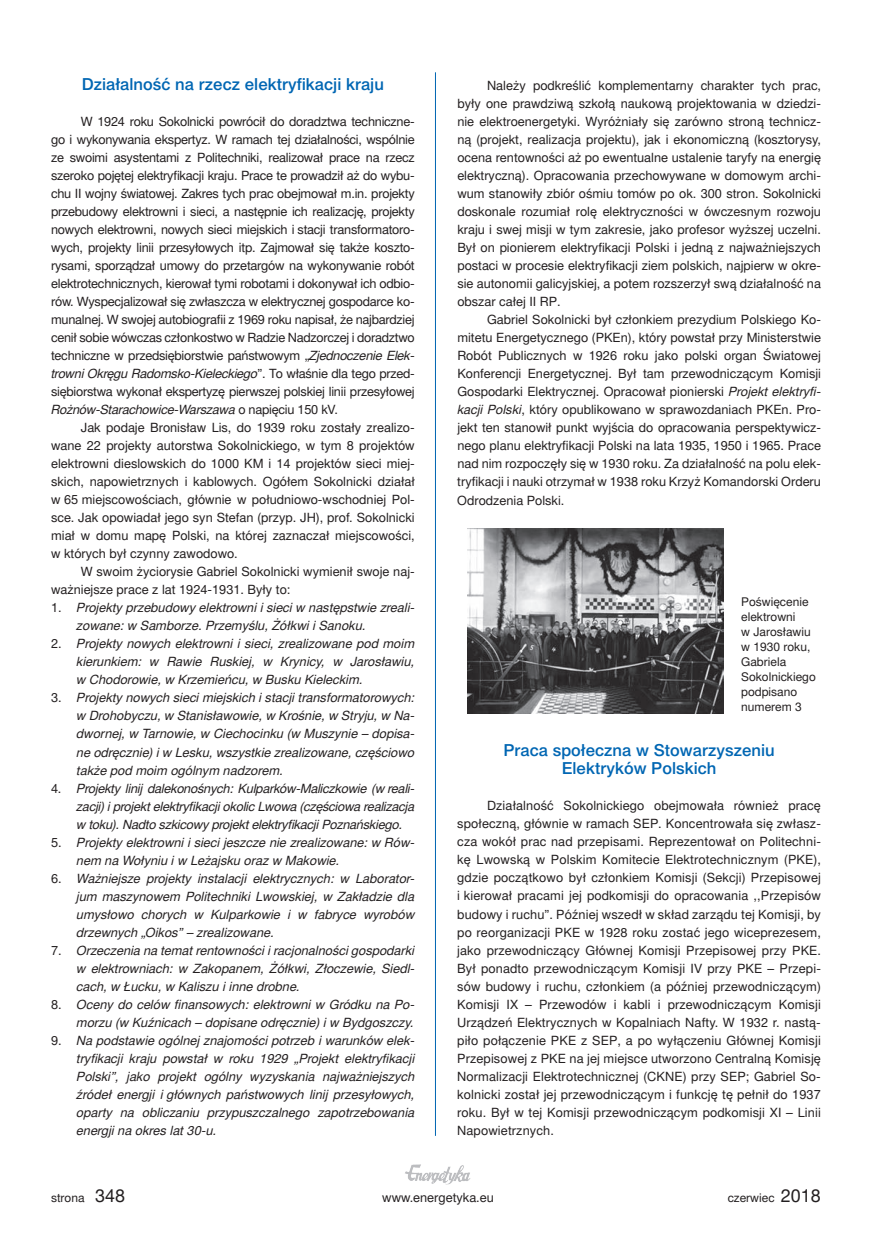
<style>
.page{position:relative;width:872px;height:1255px;background:#fff}
.page>*{position:absolute;margin:0;border:0;box-sizing:border-box;transform-origin:0 0}
.t1{font:16.5px/18px "Switzer EFN Medium";color:#0166b3;text-align:center}
.t2{font:12.75px/18px "Switzer EFN";color:#231f20;text-align:justify}
.t3{font:italic 12.75px/18px "Switzer EFN";color:#231f20;text-align:justify}
.t4{font:12px/15px "Switzer EFN";color:#231f20}
.s1{font-style:italic}
.s2{font-style:normal}
.s3{font-size:18px}
</style>
<div class="page">
<hr style="left:435px;top:72px;width:1px;height:1063px;background:#0166b3">
<img style="left:405px;top:1164px;width:66px;height:21px">
<img style="left:468px;top:529px;width:255px;height:184px">
<p class="t1" style="left:82px;top:75px;width:304px">Działalność na rzecz elektryfikacji kraju</p>
<p class="t2" style="left:51px;top:113px;width:365px;text-indent:30px">W 1924 roku Sokolnicki powrócił do doradztwa techniczne&shy;go i wykonywania ekspertyz. W ramach tej działalności, wspólnie ze swoimi asystentami z Politechniki, realizował prace na rzecz szeroko pojętej elektryfikacji kraju. Prace te prowadził aż do wybu&shy;chu II wojny światowej. Zakres tych prac obejmował m.in. projekty przebudowy elektrowni i sieci, a następnie ich realizację, projekty nowych elektrowni, nowych sieci miejskich i stacji transformatoro&shy;wych, projekty linii przesyłowych itp. Zajmował się także koszto&shy;rysami, sporządzał umowy do przetargów na wykonywanie robót elektrotechnicznych, kierował tymi robotami i dokonywał ich odbio&shy;rów. Wyspecjalizował się zwłaszcza w elektrycznej gospodarce ko&shy;munalnej. W swojej autobiografii z 1969 roku napisał, że najbardziej cenił sobie wówczas członkostwo w Radzie Nadzorczej i doradztwo techniczne w przedsiębiorstwie państwowym „<span class="s1">Zjednoczenie Elek&shy;trowni Okręgu Radomsko-Kieleckiego</span>”. To właśnie dla tego przed&shy;siębiorstwa wykonał ekspertyzę pierwszej polskiej linii przesyłowej <span class="s1">Rożnów-Starachowice-Warszawa</span> o napięciu 150 kV.</p>
<p class="t2" style="left:51px;top:419px;width:365px;text-indent:30px">Jak podaje Bronisław Lis, do 1939 roku zostały zrealizo&shy;wane 22 projekty autorstwa Sokolnickiego, w tym 8 projektów elektrowni dieslowskich do 1000 KM i 14 projektów sieci miej&shy;skich, napowietrznych i kablowych. Ogółem Sokolnicki działał w 65 miejscowościach, głównie w południowo-wschodniej Pol&shy;sce. Jak opowiadał jego syn Stefan (przyp. JH), prof. Sokolnicki miał w domu mapę Polski, na której zaznaczał miejscowości, w których był czynny zawodowo.</p>
<p class="t2" style="left:51px;top:563px;width:365px;text-indent:30px">W swoim życiorysie Gabriel Sokolnicki wymienił swoje naj&shy;ważniejsze prace z lat 1924-1931. Były to:</p>
<p class="t3" style="left:77px;top:599px;width:340px;text-indent:-26px"><span class="s2">1.</span> Projekty przebudowy elektrowni i sieci w następstwie zreali&shy;zowane: w Samborze. Przemyślu, Żółkwi i Sanoku.</p>
<p class="t3" style="left:77px;top:635px;width:340px;text-indent:-26px"><span class="s2">2.</span> Projekty nowych elektrowni i sieci, zrealizowane pod moim kierunkiem: w Rawie Ruskiej, w Krynicy, w Jarosławiu, w Chodorowie, w Krzemieńcu, w Busku Kieleckim.</p>
<p class="t3" style="left:77px;top:689px;width:340px;text-indent:-26px"><span class="s2">3.</span> Projekty nowych sieci miejskich i stacji transformatorowych: w Drohobyczu, w Stanisławowie, w Krośnie, w Stryju, w Na&shy;dwornej, w Tarnowie, w Ciechocinku (w Muszynie – dopisa&shy;ne odręcznie) i w Lesku, wszystkie zrealizowane, częściowo także pod moim ogólnym nadzorem.</p>
<p class="t3" style="left:77px;top:779px;width:340px;text-indent:-26px"><span class="s2">4.</span> Projekty linij dalekonośnych: Kulparków-Maliczkowie (w reali&shy;zacji) i projekt elektryfikacji okolic Lwowa (częściowa realizacja w toku). Nadto szkicowy projekt elektryfikacji Poznańskiego.</p>
<p class="t3" style="left:77px;top:833px;width:340px;text-indent:-26px"><span class="s2">5.</span> Projekty elektrowni i sieci jeszcze nie zrealizowane: w Rów&shy;nem na Wołyniu i w Leżajsku oraz w Makowie.</p>
<p class="t3" style="left:77px;top:869px;width:340px;text-indent:-26px"><span class="s2">6.</span> Ważniejsze projekty instalacji elektrycznych: w Laborator&shy;jum maszynowem Politechniki Lwowskiej, w Zakładzie dla umysłowo chorych w Kulparkowie i w fabryce wyrobów drzewnych „Oikos” – zrealizowane.</p>
<p class="t3" style="left:77px;top:941px;width:340px;text-indent:-26px"><span class="s2">7.</span> Orzeczenia na temat rentowności i racjonalności gospodarki w elektrowniach: w Zakopanem, Żółkwi, Złoczewie, Siedl&shy;cach, w Łucku, w Kaliszu i inne drobne.</p>
<p class="t3" style="left:51px;top:995px;width:365px;text-align:right"><span class="s2">8.</span> Oceny do celów finansowych: elektrowni w Gródku na Po&shy;morzu (w Kuźnicach – dopisane odręcznie) i w Bydgoszczy.</p>
<p class="t3" style="left:77px;top:1031px;width:340px;text-indent:-26px"><span class="s2">9.</span> Na podstawie ogólnej znajomości potrzeb i warunków elek&shy;tryfikacji kraju powstał w roku 1929 „Projekt elektryfikacji Polski”, jako projekt ogólny wyzyskania najważniejszych źródeł energji i głównych państwowych linij przesyłowych, oparty na obliczaniu przypuszczalnego zapotrzebowania energji na okres lat 30-u.</p>
<p class="t2" style="left:457px;top:77px;width:365px;text-indent:30px">Należy podkreślić komplementarny charakter tych prac, były one prawdziwą szkołą naukową projektowania w dziedzi&shy;nie elektroenergetyki. Wyróżniały się zarówno stroną technicz&shy;ną (projekt, realizacja projektu), jak i ekonomiczną (kosztorysy, ocena rentowności aż po ewentualne ustalenie taryfy na energię elektryczną). Opracowania przechowywane w domowym archi&shy;wum stanowiły zbiór ośmiu tomów po ok. 300 stron. Sokolnicki doskonale rozumiał rolę elektryczności w ówczesnym rozwoju kraju i swej misji w tym zakresie, jako profesor wyższej uczelni.<br>Był on pionierem elektryfikacji Polski i jedną z najważniejszych postaci w procesie elektryfikacji ziem polskich, najpierw w okre&shy;sie autonomii galicyjskiej, a potem rozszerzył swą działalność na obszar całej II RP.</p>
<p class="t2" style="left:457px;top:311px;width:365px;text-indent:30px">Gabriel Sokolnicki był członkiem prezydium Polskiego Ko&shy;mitetu Energetycznego (PKEn), który powstał przy Ministerstwie Robót Publicznych w 1926 roku jako polski organ Światowej Konferencji Energetycznej. Był tam przewodniczącym Komisji Gospodarki Elektrycznej. Opracował pionierski <span class="s1">Projekt elektryfi&shy;kacji Polski</span>, który opublikowano w sprawozdaniach PKEn. Pro&shy;jekt ten stanowił punkt wyjścia do opracowania perspektywicz&shy;nego planu elektryfikacji Polski na lata 1935, 1950 i 1965. Prace nad nim rozpoczęły się w 1930 roku. Za działalność na polu elek&shy;tryfikacji i nauki otrzymał w 1938 roku Krzyż Komandorski Orderu Odrodzenia Polski.</p>
<p class="t4" style="left:741px;top:595px;width:76px">Poświęcenie elektrowni<br>w Jarosławiu w 1930 roku,<br>Gabriela<br>Sokolnickiego podpisano numerem 3</p>
<p class="t1" style="left:503px;top:741px;width:273px">Praca społeczna w Stowarzyszeniu<br>Elektryków Polskich</p>
<p class="t2" style="left:457px;top:797px;width:365px;text-indent:30px">Działalność Sokolnickiego obejmowała również pracę społeczną, głównie w ramach SEP. Koncentrowała się zwłasz&shy;cza wokół prac nad przepisami. Reprezentował on Politechni&shy;kę Lwowską w Polskim Komitecie Elektrotechnicznym (PKE), gdzie początkowo był członkiem Komisji (Sekcji) Przepisowej i kierował pracami jej podkomisji do opracowania ,,Przepisów budowy i ruchu”. Później wszedł w skład zarządu tej Komisji, by po reorganizacji PKE w 1928 roku zostać jego wiceprezesem, jako przewodniczący Głównej Komisji Przepisowej przy PKE.<br>Był ponadto przewodniczącym Komisji IV przy PKE – Przepi&shy;sów budowy i ruchu, członkiem (a później przewodniczącym)<br>Komisji IX – Przewodów i kabli i przewodniczącym Komisji Urządzeń Elektrycznych w Kopalniach Nafty. W 1932 r. nastą&shy;piło połączenie PKE z SEP, a po wyłączeniu Głównej Komisji Przepisowej z PKE na jej miejsce utworzono Centralną Komisję Normalizacji Elektrotechnicznej (CKNE) przy SEP; Gabriel So&shy;kolnicki został jej przewodniczącym i funkcję tę pełnił do 1937 roku. Był w tej Komisji przewodniczącym podkomisji XI – Linii Napowietrznych.</p>
<p class="t4" style="left:51px;top:1190px;width:76px">strona <span class="s3">348</span></p>
<p class="t2" style="left:382px;top:1188px;width:113px">www.energetyka.eu</p>
<p class="t4" style="left:727px;top:1190px;width:95px">czerwiec <span class="s3">2018</span></p>
</div>
